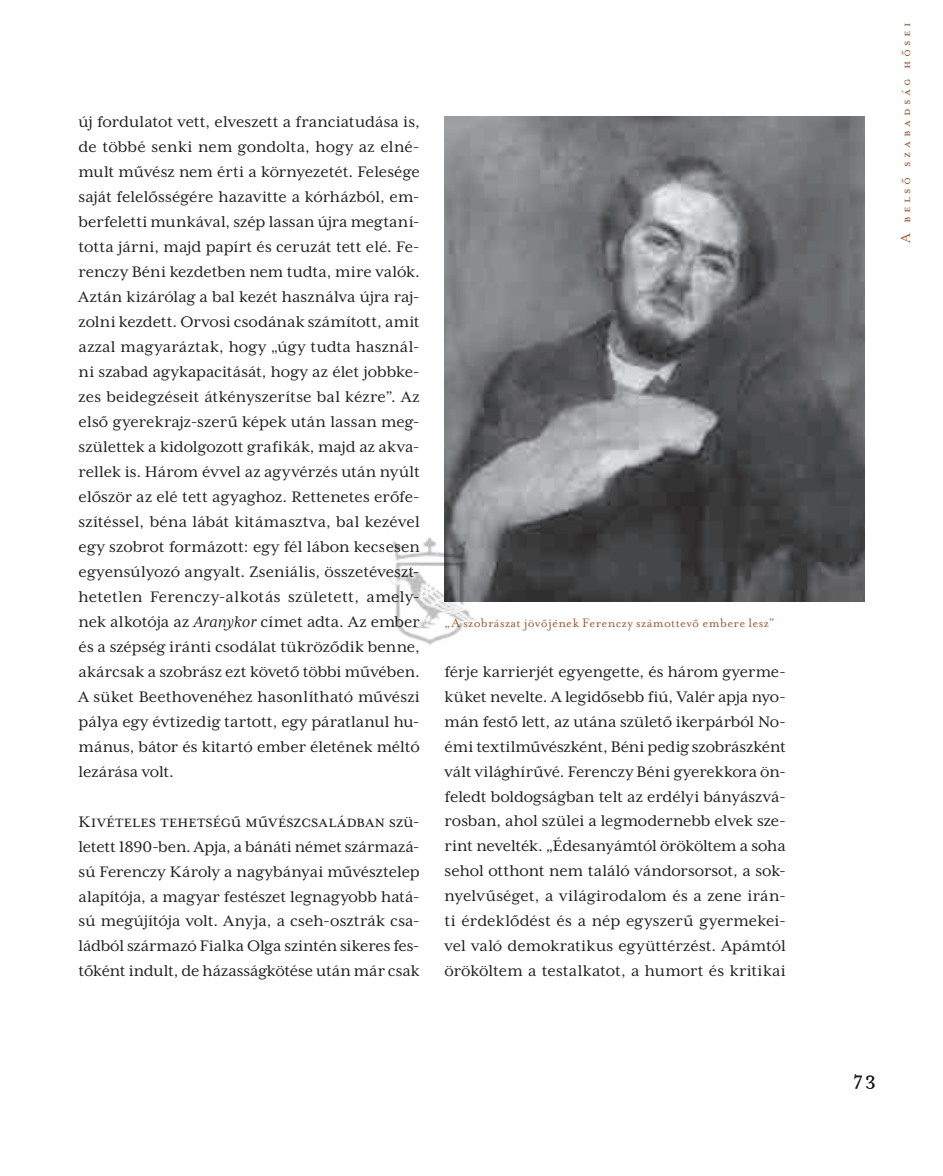
<style>
.page{position:relative;width:943px;height:1176px;background:#fff}
.page>*{position:absolute;margin:0;border:0;box-sizing:border-box;transform-origin:0 0}
.t1{font:21px "Mrs Eaves Roman";color:#231f20}
.t2{font:17.5px/25px "Mrs Eaves XL Serif OT";color:#231f20;text-align:justify}
.t3{font:15.75px "Mrs Eaves Petite Caps";letter-spacing:.22em;color:#9b5f36}
.t4{font:14px "Mrs Eaves Roman";letter-spacing:.025em;color:#9b5f36}
.s1{font-style:italic}
</style>
<div class="page">
<img style="left:444px;top:117px;width:420px;height:485px">
<img style="left:389px;top:533px;width:88px;height:112px">
<p class="t2" style="left:79px;top:109px;width:343px">új fordulatot vett, elveszett a franciatudása is, de többé senki nem gondolta, hogy az elné&shy;mult művész nem érti a környezetét. Felesége saját felelősségére hazavitte a kórházból, em&shy;berfeletti munkával, szép lassan újra megtaní&shy;totta járni, majd papírt és ceruzát tett elé. Fe&shy;renczy Béni kezdetben nem tudta, mire valók.<br>Aztán kizárólag a bal kezét használva újra raj&shy;zolni kezdett. Orvosi csodának számított, amit azzal magyaráztak, hogy „úgy tudta használ&shy;ni szabad agykapacitását, hogy az élet jobbke&shy;zes beidegzéseit átkényszerítse bal kézre”. Az első gyerekrajz-szerű képek után lassan meg&shy;születtek a kidolgozott grafikák, majd az akva&shy;rellek is. Három évvel az agyvérzés után nyúlt először az elé tett agyaghoz. Rettenetes erőfe&shy;szítéssel, béna lábát kitámasztva, bal kezével egy szobrot formázott: egy fél lábon kecsesen egyensúlyozó angyalt. Zseniális, összetéveszt&shy;hetetlen Ferenczy-alkotás született, amely&shy;nek alkotója az <span class="s1">Aranykor</span> címet adta. Az ember és a szépség iránti csodálat tükröződik benne, akárcsak a szobrász ezt követő többi művében.<br>A süket Beethovenéhez hasonlítható művészi pálya egy évtizedig tartott, egy páratlanul hu&shy;mánus, bátor és kitartó ember életének méltó lezárása volt.</p>
<p class="t2" style="left:79px;top:809px;width:343px">Kivételes tehetségű művészcsaládban szü&shy;letett 1890-ben. Apja, a bánáti német származá&shy;sú Ferenczy Károly a nagybányai művésztelep alapítója, a magyar festészet legnagyobb hatá&shy;sú megújítója volt. Anyja, a cseh-osztrák csa&shy;ládból származó Fialka Olga szintén sikeres fes&shy;tőként indult, de házasságkötése után már csak</p>
<p class="t4" style="left:444px;top:615px;width:331px">„A szobrászat jövőjének Ferenczy számottevő embere lesz”</p>
<p class="t2" style="left:444px;top:659px;width:343px">férje karrierjét egyengette, és három gyerme&shy;küket nevelte. A legidősebb fiú, Valér apja nyo&shy;mán festő lett, az utána születő ikerpárból No&shy;émi textilművészként, Béni pedig szobrászként vált világhírűvé. Ferenczy Béni gyerekkora ön&shy;feledt boldogságban telt az erdélyi bányászvá&shy;rosban, ahol szülei a legmodernebb elvek sze&shy;rint nevelték. „Édesanyámtól örököltem a soha sehol otthont nem találó vándorsorsot, a sok&shy;nyelvűséget, a világirodalom és a zene irán&shy;ti érdeklődést és a nép egyszerű gyermekei&shy;vel való demokratikus együttérzést. Apámtól örököltem a testalkatot, a humort és kritikai</p>
<p class="t3" style="left:897px;top:243px;width:222px;rotate:-90deg">A belső szabadság hősei</p>
<p class="t1" style="left:853px;top:1067px;width:24px">73</p>
</div>
